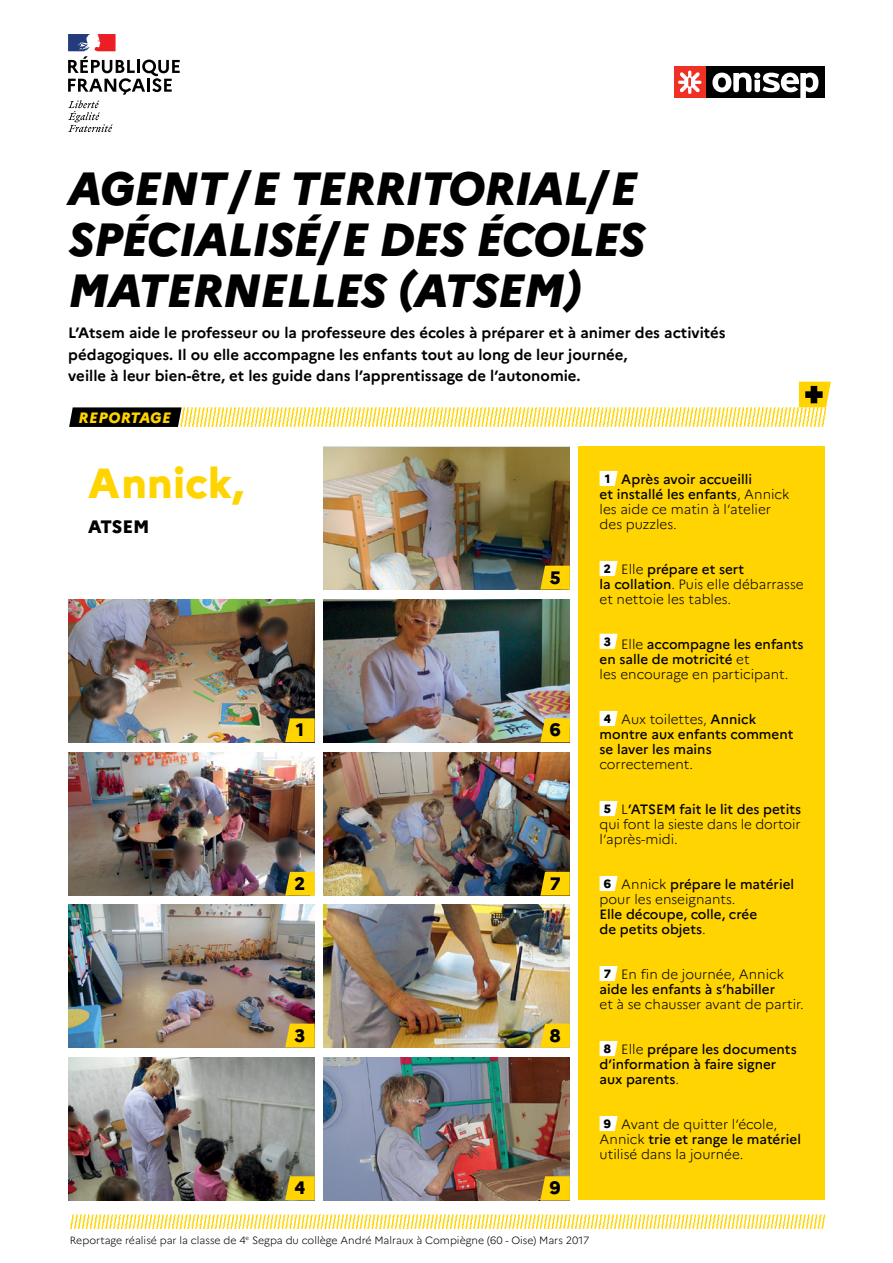
<style>
.page{position:relative;width:893px;height:1263px;background:#fff}
.page>*{position:absolute;margin:0;border:0;box-sizing:border-box;transform-origin:0 0}
.t1{font:italic 800 46.5px/51px "Marianne";letter-spacing:-.02em;color:#000}
.t2{font:800 42px "Marianne";color:#ffd400}
.t3{font:800 18px "Marianne";letter-spacing:-.005em;color:#000}
.t4{font:700 15px/21px "Marianne";color:#000}
.t5{font:italic 800 15px "Marianne";color:#ffd400}
.t6{font:300 13.5px/15px "Marianne";color:#000}
.t7{font:500 13.5px/15px "Marianne";color:#000}
.t8{font:300 10.5px "Marianne";color:#000}
.s1{font-weight:800;font-size:12px}
.s2{font-weight:500}
.s3{font-weight:300}
</style>
<div class="page">
<div style="left:578px;top:446px;width:247px;height:754px;background:#ffd400"></div>
<svg style="left:69px;top:407px;width:110px;height:20px;background:#0a0a0a"></svg>
<div style="left:706px;top:66px;width:119px;height:32px;background:#000"></div>
<svg style="left:712px;top:73px;width:106px;height:25px"></svg>
<div style="left:674px;top:66px;width:32px;height:32px;background:#ee3124"></div>
<svg style="left:678px;top:71px;width:23px;height:23px"></svg>
<svg style="left:68px;top:34px;width:112px;height:98px"></svg>
<img style="left:69px;top:1214px;width:757px;height:15px">
<img style="left:323px;top:904px;width:247px;height:143px">
<img style="left:323px;top:447px;width:247px;height:142px">
<img style="left:68px;top:599px;width:247px;height:143px">
<img style="left:323px;top:599px;width:247px;height:143px">
<img style="left:68px;top:1057px;width:247px;height:143px">
<img style="left:323px;top:753px;width:247px;height:142px">
<img style="left:68px;top:753px;width:247px;height:142px">
<img style="left:323px;top:1057px;width:247px;height:143px">
<img style="left:68px;top:904px;width:247px;height:143px">
<svg style="left:285px;top:718px;width:30px;height:24px"></svg>
<svg style="left:285px;top:1024px;width:30px;height:23px"></svg>
<svg style="left:540px;top:1024px;width:30px;height:23px"></svg>
<svg style="left:540px;top:718px;width:30px;height:24px"></svg>
<svg style="left:540px;top:566px;width:30px;height:23px"></svg>
<svg style="left:285px;top:872px;width:30px;height:23px"></svg>
<svg style="left:285px;top:1176px;width:30px;height:24px"></svg>
<svg style="left:540px;top:1176px;width:30px;height:24px"></svg>
<svg style="left:540px;top:872px;width:30px;height:23px"></svg>
<svg style="left:600px;top:471px;width:18px;height:15px"></svg>
<svg style="left:600px;top:561px;width:18px;height:15px"></svg>
<svg style="left:600px;top:634px;width:18px;height:15px"></svg>
<svg style="left:600px;top:711px;width:18px;height:15px"></svg>
<svg style="left:600px;top:801px;width:18px;height:15px"></svg>
<svg style="left:600px;top:876px;width:18px;height:15px"></svg>
<svg style="left:600px;top:966px;width:18px;height:15px"></svg>
<svg style="left:600px;top:1041px;width:18px;height:15px"></svg>
<svg style="left:600px;top:1116px;width:18px;height:15px"></svg>
<img style="left:179px;top:407px;width:648px;height:20px">
<svg style="left:799px;top:382px;width:32px;height:25px"></svg>
<h1 class="t1" style="left:68px;top:163px;width:578px">AGENT/E TERRITORIA L/E<br>SPÉCIA LISÉ/E DES ÉCOLES<br>MATERNELLES (ATSEM)</h1>
<p class="t4" style="left:68px;top:323px;width:659px">L’Atsem aide le professeur ou la professeure des écoles à préparer et à animer des activités pédagogiques. Il ou elle accompagne les enfants tout au long de leur journée,<br>veille à leur bien-être, et les guide dans l’apprentissage de l’autonomie.</p>
<p class="t5" style="left:79px;top:408px;width:12px">REPORT</p>
<p class="t5" style="left:139px;top:408px;width:22px">AGE</p>
<h2 class="t2" style="left:88px;top:457px;width:157px">Annick,</h2>
<h3 class="t3" style="left:88px;top:516px;width:63px">ATSEM</h3>
<h3 class="t3" style="left:296px;top:719px;width:10px">1</h3>
<h3 class="t3" style="left:295px;top:872px;width:12px">2</h3>
<h3 class="t3" style="left:550px;top:566px;width:12px">5</h3>
<h3 class="t3" style="left:550px;top:719px;width:12px">6</h3>
<h3 class="t3" style="left:550px;top:872px;width:12px">7</h3>
<h3 class="t3" style="left:295px;top:1024px;width:12px">3</h3>
<h3 class="t3" style="left:550px;top:1024px;width:12px">8</h3>
<h3 class="t3" style="left:295px;top:1177px;width:12px">4</h3>
<h3 class="t3" style="left:550px;top:1177px;width:12px">9</h3>
<p class="t6" style="left:600px;top:471px;width:191px;text-indent:5px"><span class="s1">1</span> <span class="s2">Après avoir accueilli<br>et installé les enfants</span>, Annick les aide ce matin à l’atelier des puzzles.</p>
<p class="t6" style="left:600px;top:561px;width:206px;text-indent:4px"><span class="s1">2</span> Elle <span class="s2">prépare et sert<br>la collation</span>. Puis elle débarrasse et nettoie les tables.</p>
<p class="t7" style="left:600px;top:636px;width:206px;text-indent:4px"><sup>3</sup> <span class="s3">Elle</span> accompagne les enfants en salle de motricité <span class="s3">et<br>les encourage en participant.</span></p>
<p class="t7" style="left:600px;top:711px;width:195px;text-indent:4px"><span class="s1">4</span> <span class="s3">Aux toilettes,</span> Annick montre aux enfants comment se laver les mains</p>
<p class="t6" style="left:600px;top:756px;width:95px">correctement.</p>
<p class="t6" style="left:600px;top:801px;width:203px;text-align:justify;text-indent:4px"><span class="s1">5</span> L<span class="s2">’Atsem fait le lit des petits </span>qui font la sieste dans le dortoir l’après-midi.</p>
<p class="t6" style="left:600px;top:876px;width:196px;text-indent:4px"><span class="s1">6</span> Annick <span class="s2">prépare le matériel </span>pour les enseignants.</p>
<p class="t7" style="left:600px;top:906px;width:159px">E lle découpe, colle, crée de petits objets<span class="s3">.</span></p>
<p class="t7" style="left:600px;top:966px;width:186px;text-indent:4px"><span class="s1">7</span> <span class="s3">En fin de journée, Annick </span>aide les enfants à s’habiller</p>
<p class="t6" style="left:600px;top:996px;width:206px">et à se chausser avant de partir.</p>
<p class="t7" style="left:600px;top:1041px;width:199px;text-indent:4px"><span class="s1">8</span> <span class="s3">Elle</span> prépare les documents d’information à faire signer aux parents<span class="s3">.</span></p>
<p class="t6" style="left:600px;top:1116px;width:203px;text-indent:4px"><span class="s1">9</span> Avant de quitter l’école,<br>Annick <span class="s2">trie et range le matériel </span>utilisé dans la journée.</p>
<p class="t8" style="left:70px;top:1233px;width:521px">Reportage réalisé par la classe de 4<sup>e</sup> Segpa du collège André Malraux à Compiègne (60 - Oise) Mars 2017</p>
</div>
